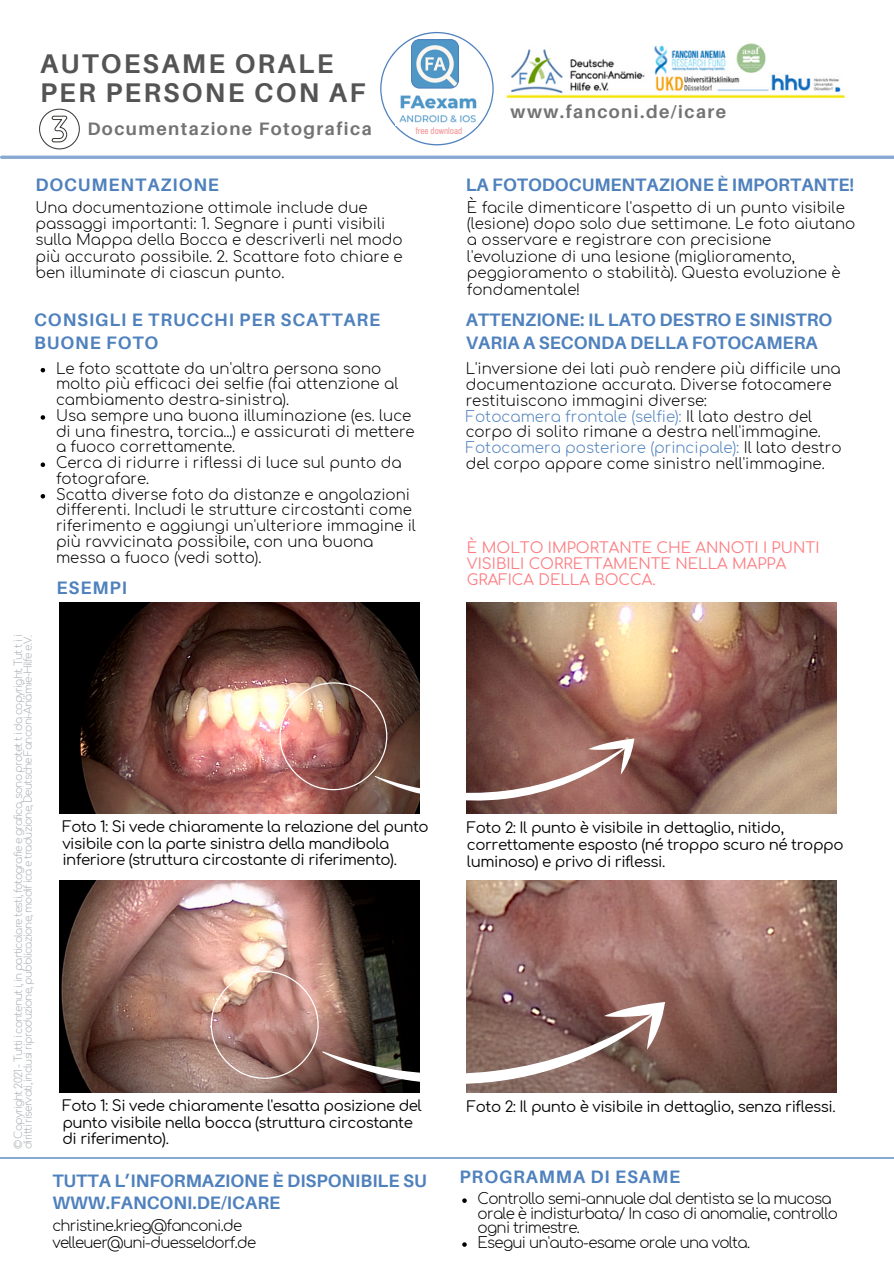
<style>
.page{position:relative;width:894px;height:1264px;background:#fff}
.page>*{position:absolute;margin:0;border:0;box-sizing:border-box;transform-origin:0 0}
.t1{font:700 27px/29.2px "Aileron";letter-spacing:.085em;color:#545454}
.t2{font:700 18px/22.5px "Aileron";color:#4f81bd}
.t3{font:700 18px/22.5px "Aileron";letter-spacing:.05em;color:#4f81bd}
.t4{font:700 18px "Aileron";letter-spacing:.08em;color:#737373}
.t5{font:300 15px/15.8px "Comfortaa";color:#000}
.t6{font:15px/16.4px "Comfortaa";letter-spacing:-.03em;color:#000}
.t7{font:300 15px/14.7px "Comfortaa";letter-spacing:-.045em;color:#000}
.t8{font:15px/15.8px "Comfortaa";color:#fd7d82}
.t9{font:300 10.5px/9.6px "Comfortaa";letter-spacing:-.075em;color:#adb2b6}
.t10{font:9px "Archivo Narrow";color:#f49292}
.s1{color:#4f81bd}
</style>
<div class="page">
<img style="left:59px;top:602px;width:360px;height:211px">
<img style="left:59px;top:880px;width:360px;height:212px">
<img style="left:467px;top:602px;width:369px;height:211px">
<img style="left:467px;top:880px;width:369px;height:212px">
<hr style="left:0;top:1157px;width:893px;height:1px;background:#87a9d2">
<svg style="left:41px;top:368px;width:4px;height:4px"></svg>
<svg style="left:41px;top:415px;width:4px;height:5px"></svg>
<svg style="left:41px;top:462px;width:4px;height:5px"></svg>
<svg style="left:41px;top:494px;width:4px;height:4px"></svg>
<img style="left:279px;top:682px;width:355px;height:119px">
<svg style="left:211px;top:970px;width:454px;height:115px"></svg>
<svg style="left:2px;top:155px;width:891px;height:4px;background:#99b6d8"></svg>
<img style="left:506px;top:43px;width:340px;height:56px">
<svg style="left:51px;top:115px;width:17px;height:28px"></svg>
<div style="left:39px;top:109px;width:41px;height:40px;border:1px solid #373431;border-radius:50%"></div>
<svg style="left:462px;top:1198px;width:4px;height:4px"></svg>
<svg style="left:462px;top:1242px;width:4px;height:4px"></svg>
<svg style="left:380px;top:32px;width:113px;height:113px"></svg>
<img style="left:395px;top:91px;width:82px;height:34px">
<p class="t1" style="left:40px;top:49px;width:327px">AUTOESAME ORALE<br>PER PERSONE CON AF</p>
<p class="t4" style="left:87px;top:117px;width:286px">Documentazione Fotografica</p>
<p class="t3" style="left:35px;top:173px;width:185px">DOCUMENTAZIONE</p>
<p class="t10" style="left:416px;top:126px;width:48px">free download</p>
<h5 class="t4" style="left:510px;top:100px;width:217px">www.fanconi.de/icare</h5>
<p class="t2" style="left:465px;top:173px;width:390px">LA FOTODOCUMENTAZIONE È IMPORTANTE!</p>
<h3 class="t5" style="left:35px;top:199px;width:368px;line-height:16.4px">Una documentazione ottimale include due passaggi importanti: 1. Segnare i punti visibili sulla Mappa della Bocca e descriverli nel modo più accurato possibile. 2. Scattare foto chiare e ben illuminate di ciascun punto.</h3>
<h1 class="t3" style="left:34px;top:308px;width:347px">CONSIGLI E TRUCCHI PER SCATTARE<br>BUONE FOTO</h1>
<p class="t5" style="left:56px;top:361px;width:344px">Le foto scattate da un'altra persona sono molto più efficaci dei selfie (fai attenzione al cambiamento destra-sinistra).</p>
<p class="t5" style="left:56px;top:408px;width:360px">Usa sempre una buona illuminazione (es. luce di una finestra, torcia...) e assicurati di mettere a fuoco correttamente.</p>
<p class="t5" style="left:56px;top:455px;width:347px">Cerca di ridurre i riflessi di luce sul punto da fotografare.</p>
<p class="t5" style="left:56px;top:487px;width:361px">Scatta diverse foto da distanze e angolazioni differenti. Includi le strutture circostanti come riferimento e aggiungi un'ulteriore immagine il più ravvicinata possibile, con una buona messa a fuoco (vedi sotto).</p>
<p class="t2" style="left:57px;top:576px;width:72px">ESEMPI</p>
<p class="t5" style="left:467px;top:199px;width:390px;line-height:16.4px">È facile dimenticare l'aspetto di un punto visibile (lesione) dopo solo due settimane. Le foto aiutano a osservare e registrare con precisione l'evoluzione di una lesione (miglioramento, peggioramento o stabilità). Questa evoluzione è fondamentale!</p>
<p class="t2" style="left:465px;top:308px;width:368px">ATTENZIONE: IL LATO DESTRO E SINISTRO<br>VARIA A SECONDA DELLA FOTOCAMERA</p>
<h2 class="t5" style="left:465px;top:361px;width:376px">L'inversione dei lati può rendere più difficile una documentazione accurata. Diverse fotocamere restituiscono immagini diverse:</h2>
<h2 class="t5" style="left:465px;top:409px;width:377px"><span class="s1">Fotocamera frontale (selfie):</span> Il lato destro del corpo di solito rimane a destra nell'immagine.<br><span class="s1">Fotocamera posteriore (principale):</span> Il lato destro del corpo appare come sinistro nell'immagine.</h2>
<p class="t8" style="left:467px;top:540px;width:354px">È MOLTO IMPORTANTE CHE ANNOTI I PUNTI<br>VISIBILI CORRETTAMENTE NELLA MAPPA<br>GRAFICA DELLA BOCCA.</p>
<h5 class="t9" style="left:14px;top:1149px;width:516px;rotate:-90deg">© Copyright 2021 - Tutti i contenut i, in particolare testi, fotografie e grafica, sono protet t i da copyright. Tut t i i diritti riservati, inclusi riproduzione, pubblicazione, modif ica e traduzione, Deutsche Fanconi-Anämie-Hilfe e.V.</h5>
<h3 class="t6" style="left:62px;top:819px;width:368px">Foto 1: Si vede chiaramente la relazione del punto visibile con la parte sinistra della mandibola inferiore (struttura circostante di riferimento).</h3>
<h2 class="t6" style="left:467px;top:819px;width:378px;line-height:17px">Foto 2: Il punto è visibile in dettaglio, nitido, correttamente esposto (né troppo scuro né troppo luminoso) e privo di riflessi.</h2>
<h2 class="t6" style="left:62px;top:1098px;width:361px">Foto 1: Si vede chiaramente l'esatta posizione del punto visibile nella bocca (struttura circostante di riferimento).</h2>
<p class="t6" style="left:467px;top:1098px;width:370px">Foto 2: Il punto è visibile in dettaglio, senza riflessi.</p>
<p class="t2" style="left:52px;top:1168px;width:376px">TUTTA L’INFORMAZIONE È DISPONIBILE SU<br>WWW.FANCONI.DE/ICARE</p>
<h4 class="t7" style="left:52px;top:1217px;width:205px;line-height:17px">christine.krieg@fanconi.de velleuer@uni-duesseldorf.de</h4>
<h2 class="t3" style="left:459px;top:1165px;width:222px">PROGRAMMA DI ESAME</h2>
<p class="t7" style="left:477px;top:1191px;width:361px">Controllo semi-annuale dal dentista se la mucosa orale è indisturbata/ In caso di anomalie, controllo ogni trimestre.</p>
<h5 class="t7" style="left:477px;top:1235px;width:274px">Esegui un'auto-esame orale una volta.</h5>
</div>
